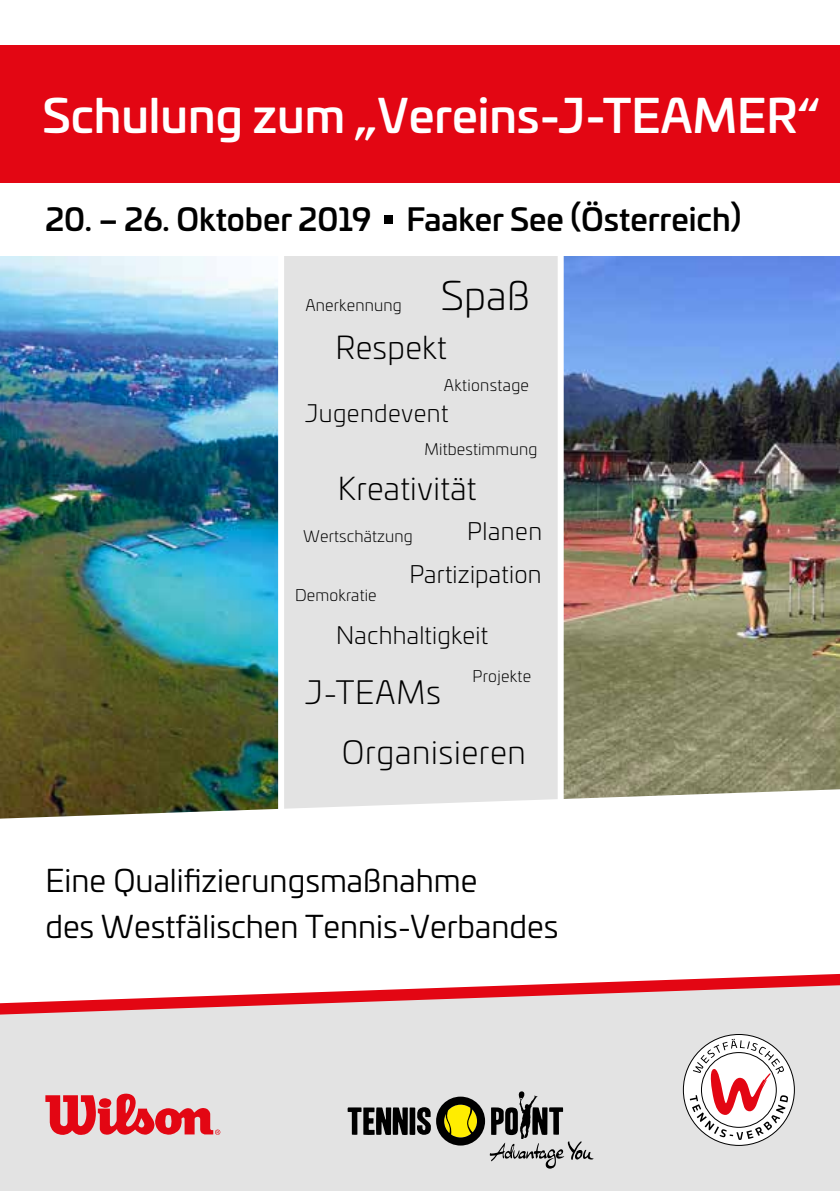
<style>
.page{position:relative;width:840px;height:1191px;background:#fff}
.page>*{position:absolute;margin:0;border:0;box-sizing:border-box;transform-origin:0 0}
.t1{font:500 46px "Univia Pro";color:#fff}
.t2{font:300 39.2px "Univia Pro";color:#000}
.t3{font:300 32px "Univia Pro";letter-spacing:.02em;color:#000}
.t4{font:300 31.4px "Univia Pro";letter-spacing:.01em;color:#000}
.t5{font:31px/46px "Univia Pro";color:#000}
.t6{font:500 31px "Univia Pro";color:#000}
.t7{font:300 24px "Univia Pro";letter-spacing:.01em;color:#000}
.t8{font:300 16px "Univia Pro";letter-spacing:.01em;color:#000}
</style>
<div class="page">
<div style="left:269px;top:257px;width:310px;height:563px;background:#e3e3e3"></div>
<div style="left:0;top:968px;width:839px;height:223px;background:#e3e3e3"></div>
<img style="left:563px;top:257px;width:276px;height:532px">
<img style="left:0;top:257px;width:278px;height:532px">
<svg style="left:0;top:789px;width:839px;height:185px"></svg>
<div style="left:278px;top:0;width:6px;height:878px;background:#fff"></div>
<div style="left:557px;top:0;width:6px;height:878px;background:#fff"></div>
<svg style="left:0;top:974px;width:839px;height:40px"></svg>
<div style="left:384px;top:215px;width:9px;height:9px;background:#000"></div>
<svg style="left:683px;top:1034px;width:111px;height:111px"></svg>
<svg style="left:689px;top:1038px;width:98px;height:102px;background:#e1c9ca"></svg>
<svg style="left:45px;top:1093px;width:175px;height:42px"></svg>
<svg style="left:347px;top:1107px;width:83px;height:28px"></svg>
<svg style="left:436px;top:1091px;width:157px;height:77px"></svg>
<div style="left:0;top:45px;width:839px;height:138px;background:#e30613"></div>
<h1 class="t1" style="left:43px;top:80px;width:778px">Schulung zum „Vereins-J-TEAMER“</h1>
<h3 class="t6" style="left:45px;top:195px;width:697px">20. – 26. Oktober 2019 Faaker See (Österreich)</h3>
<h2 class="t2" style="left:440px;top:268px;width:91px">Spaß</h2>
<p class="t8" style="left:305px;top:294px;width:98px">Anerkennung</p>
<h3 class="t4" style="left:335px;top:325px;width:113px">Respekt</h3>
<p class="t8" style="left:443px;top:373px;width:87px">Aktionstage</p>
<h3 class="t7" style="left:305px;top:396px;width:145px">Jugendevent</h3>
<p class="t8" style="left:424px;top:438px;width:114px">Mitbestimmung</p>
<h3 class="t4" style="left:338px;top:466px;width:140px">Kreativität</h3>
<h3 class="t7" style="left:467px;top:514px;width:76px">Planen</h3>
<p class="t8" style="left:303px;top:525px;width:111px">Wertschätzung</p>
<h3 class="t7" style="left:409px;top:557px;width:134px">Partizipation</h3>
<p class="t8" style="left:295px;top:584px;width:83px">Demokratie</p>
<h3 class="t7" style="left:336px;top:618px;width:153px">Nachhaltigkeit</h3>
<h3 class="t3" style="left:305px;top:669px;width:137px">J-TEAMs</h3>
<p class="t8" style="left:472px;top:665px;width:60px">Projekte</p>
<h3 class="t3" style="left:342px;top:730px;width:185px">Organisieren</h3>
<h3 class="t5" style="left:45px;top:856px;width:514px">Eine Qualifizierungsmaßnahme<br>des Westfälischen Tennis-Verbandes</h3>
</div>
